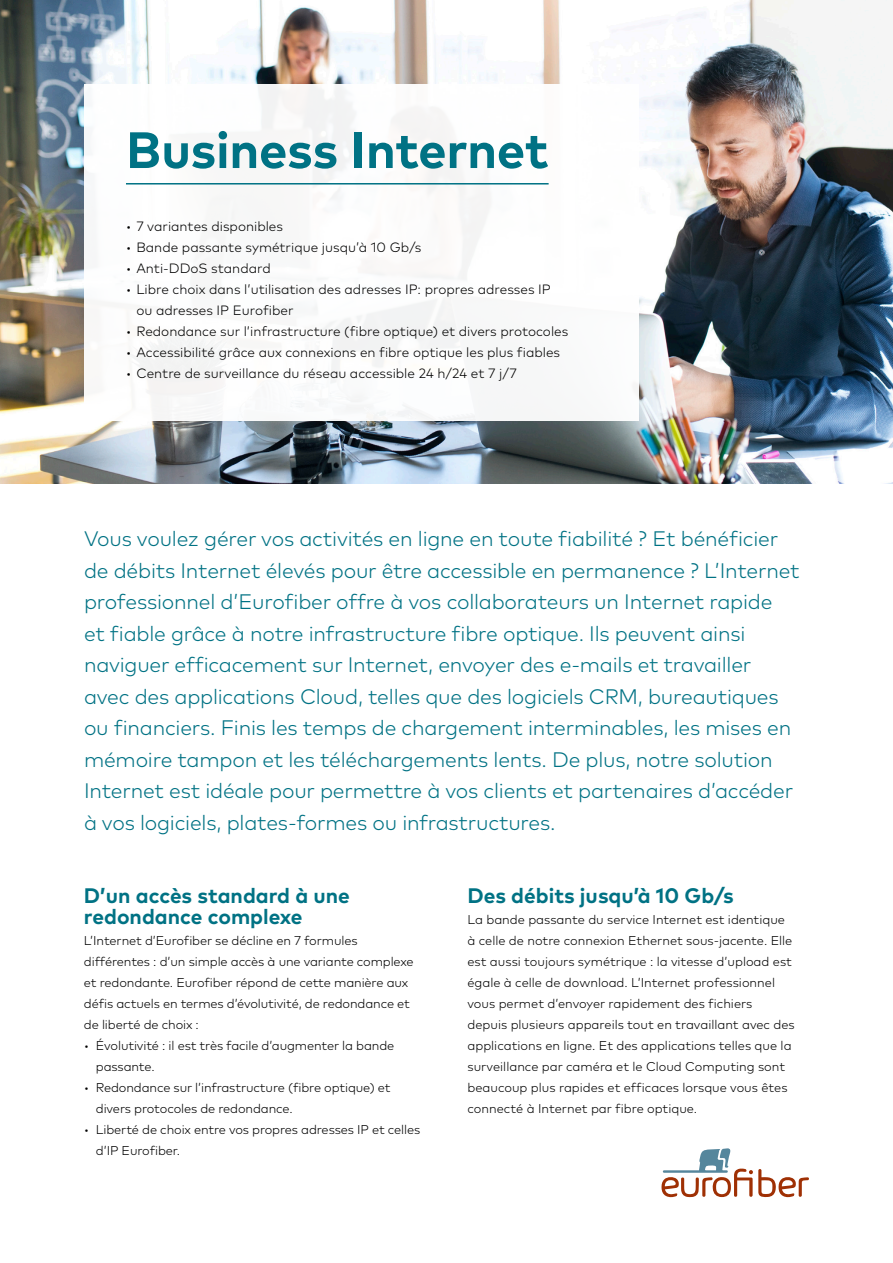
<style>
.page{position:relative;width:893px;height:1263px;background:#fff}
.page>*{position:absolute;margin:0;border:0;box-sizing:border-box;transform-origin:0 0}
.t1{font:700 51px "Mark OT";letter-spacing:-.01em;color:#007284}
.t2{font:300 21px/31.5px "Mark OT";letter-spacing:-.01em;color:#007284}
.t3{font:700 21px/21px "Mark OT";color:#007284}
.t4{font:300 13.5px/21px "Mark OT";color:#000}
.t5{font:300 12.75px/21px "Mark OT";letter-spacing:-.005em;color:#000}
</style>
<div class="page">
<svg style="left:661px;top:1148px;width:148px;height:49px"></svg>
<img style="left:0;top:0;width:893px;height:483px">
<div style="left:84px;top:84px;width:554px;height:336px;background:#fff"></div>
<hr style="left:126px;top:183px;width:423px;height:2px;background:#007284">
<h1 class="t1" style="left:126px;top:117px;width:424px">Business Internet</h1>
<p class="t4" style="left:126px;top:216px;width:159px">• 7 variantes disponibles</p>
<p class="t4" style="left:126px;top:237px;width:297px">• Bande passante symétrique jusqu’à 10 Gb/s</p>
<p class="t4" style="left:126px;top:258px;width:146px">• Anti-DDoS standard</p>
<p class="t4" style="left:136px;top:279px;width:416px;text-indent:-11px">• Libre choix dans l’utilisation des adresses IP: propres adresses IP ou adresses IP Eurofiber</p>
<p class="t4" style="left:126px;top:321px;width:444px">• Redondance sur l’infrastructure (fibre optique) et divers protocoles</p>
<p class="t4" style="left:126px;top:342px;width:436px">• Accessibilité grâce aux connexions en fibre optique les plus fiables</p>
<p class="t4" style="left:126px;top:363px;width:392px">• Centre de surveillance du réseau accessible 24 h/24 et 7 j/7</p>
<p class="t2" style="left:84px;top:523px;width:717px">Vous voulez gérer vos activités en ligne en toute fiabilité ? Et bénéficier de débits Internet élevés pour être accessible en permanence ? L’Internet professionnel d’Eurofiber offre à vos collaborateurs un Internet rapide<br>et fiable grâce à notre infrastructure fibre optique. Ils peuvent ainsi naviguer efficacement sur Internet, envoyer des e-mails et travailler avec des applications Cloud, telles que des logiciels CRM, bureautiques ou financiers. Finis les temps de chargement interminables, les mises en mémoire tampon et les téléchargements lents. De plus, notre solution Internet est idéale pour permettre à vos clients et partenaires d’accéder à vos logiciels, plates-formes ou infrastructures.</p>
<h2 class="t3" style="left:84px;top:884px;width:267px">D’un accès standard à une redondance complexe</h2>
<p class="t5" style="left:84px;top:930px;width:331px">L’Internet d’Eurofiber se décline en 7 formules différentes : d’un simple accès à une variante complexe et redondante. Eurofiber répond de cette manière aux défis actuels en termes d’évolutivité, de redondance et de liberté de choix :</p>
<p class="t5" style="left:96px;top:1035px;width:300px;text-indent:-12px">• Évolutivité : il est très facile d’augmenter la bande passante.</p>
<p class="t5" style="left:96px;top:1077px;width:296px;text-indent:-12px">• Redondance sur l’infrastructure (fibre optique) et divers protocoles de redondance.</p>
<p class="t5" style="left:96px;top:1119px;width:326px;text-indent:-12px">• Liberté de choix entre vos propres adresses IP et celles d’IP Eurofiber.</p>
<h2 class="t3" style="left:467px;top:884px;width:268px">Des débits jusqu’à 10 Gb/s</h2>
<p class="t5" style="left:467px;top:909px;width:329px">La bande passante du service Internet est identique à celle de notre connexion Ethernet sous-jacente. Elle est aussi toujours symétrique : la vitesse d’upload est égale à celle de download. L’Internet professionnel vous permet d’envoyer rapidement des fichiers depuis plusieurs appareils tout en travaillant avec des applications en ligne. Et des applications telles que la surveillance par caméra et le Cloud Computing sont beaucoup plus rapides et efficaces lorsque vous êtes connecté à Internet par fibre optique.</p>
</div>
